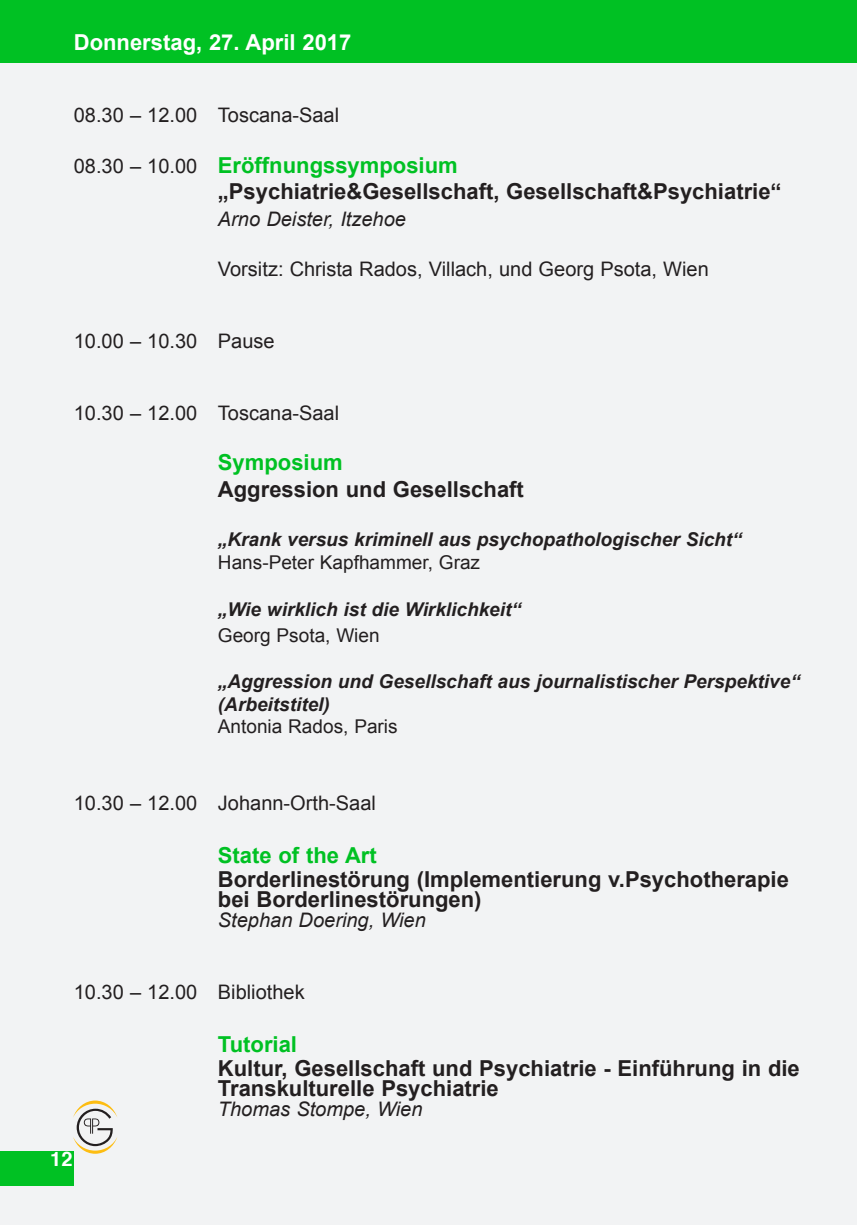
<style>
.page{position:relative;width:857px;height:1225px;background:#fff}
.page>*{position:absolute;margin:0;border:0;box-sizing:border-box;transform-origin:0 0}
.t1{font:700 22px/20px "Arial";color:#231f20}
.t2{font:700 22px "Arial";color:#00c123}
.t3{font:700 22px "Arial";color:#fff}
.t4{font:20px "Arial";color:#231f20}
.t5{font:italic 20px "Arial";color:#231f20}
.t6{font:700 20px "Helvetica";color:#fff}
.t7{font:italic 700 19px/22.8px "Arial";color:#231f20}
.t8{font:19px "Arial";color:#231f20}
.s1{font-weight:400;font-size:20px}
.s2{color:#00c123}
</style>
<div class="page">
<div style="left:0;top:0;width:856px;height:1225px;background:#f2f3f4"></div>
<div style="left:0;top:0;width:856px;height:62px;background:#00c123"></div>
<div style="left:0;top:1151px;width:74px;height:34px;background:#00c123"></div>
<svg style="left:73px;top:1100px;width:44px;height:53px"></svg>
<p class="t3" style="left:74px;top:28px;width:279px">Donnerstag, 27. April 2017</p>
<p class="t4" style="left:74px;top:102px;width:267px">08.30 – 12.00 Toscana-Saal</p>
<p class="t1" style="left:218px;top:153px;width:565px;line-height:26.4px;text-indent:-144px"><span class="s1">08.30 – 10.00</span> <span class="s2">Eröffnungssymposium<br></span>„Psychiatrie&amp;Gesellschaft, Gesellschaft&amp;Psychiatrie“</p>
<p class="t5" style="left:218px;top:206px;width:189px">Arno Deister, Itzehoe</p>
<p class="t4" style="left:218px;top:256px;width:492px">Vorsitz: Christa Rados, Villach, und Georg Psota, Wien</p>
<p class="t4" style="left:74px;top:328px;width:202px">10.00 – 10.30 Pause</p>
<p class="t4" style="left:74px;top:400px;width:267px">10.30 – 12.00 Toscana-Saal</p>
<p class="t2" style="left:218px;top:448px;width:126px">Symposium</p>
<p class="t1" style="left:218px;top:480px;width:307px">Aggression und Gesellschaft</p>
<p class="t7" style="left:218px;top:529px;width:525px">„Krank versus kriminell aus psychopathologischer Sicht“</p>
<p class="t8" style="left:218px;top:550px;width:263px">Hans-Peter Kapfhammer, Graz</p>
<p class="t7" style="left:218px;top:598px;width:304px">„Wie wirklich ist die Wirklichkeit“</p>
<p class="t8" style="left:218px;top:623px;width:163px">Georg Psota, Wien</p>
<p class="t7" style="left:218px;top:670px;width:583px">„Aggression und Gesellschaft aus journalistischer Perspektive“ (Arbeitstitel)</p>
<p class="t8" style="left:218px;top:714px;width:181px">Antonia Rados, Paris</p>
<p class="t4" style="left:74px;top:790px;width:303px">10.30 – 12.00 Johann-Orth-Saal</p>
<p class="t2" style="left:218px;top:840px;width:160px">State of the Art</p>
<p class="t1" style="left:218px;top:870px;width:572px">Borderlinestörung (Implementierung v.Psychotherapie bei Borderlinestörungen)</p>
<p class="t5" style="left:218px;top:907px;width:209px">Stephan Doering, Wien</p>
<p class="t4" style="left:74px;top:979px;width:232px">10.30 – 12.00 Bibliothek</p>
<p class="t2" style="left:218px;top:1029px;width:81px">Tutorial</p>
<p class="t1" style="left:218px;top:1059px;width:583px">Kultur, Gesellschaft und Psychiatrie - Einführung in die<br>Transkulturelle Psychiatrie</p>
<p class="t5" style="left:218px;top:1096px;width:206px">Thomas Stompe, Wien</p>
<p class="t6" style="left:50px;top:1143px;width:24px">12</p>
</div>
